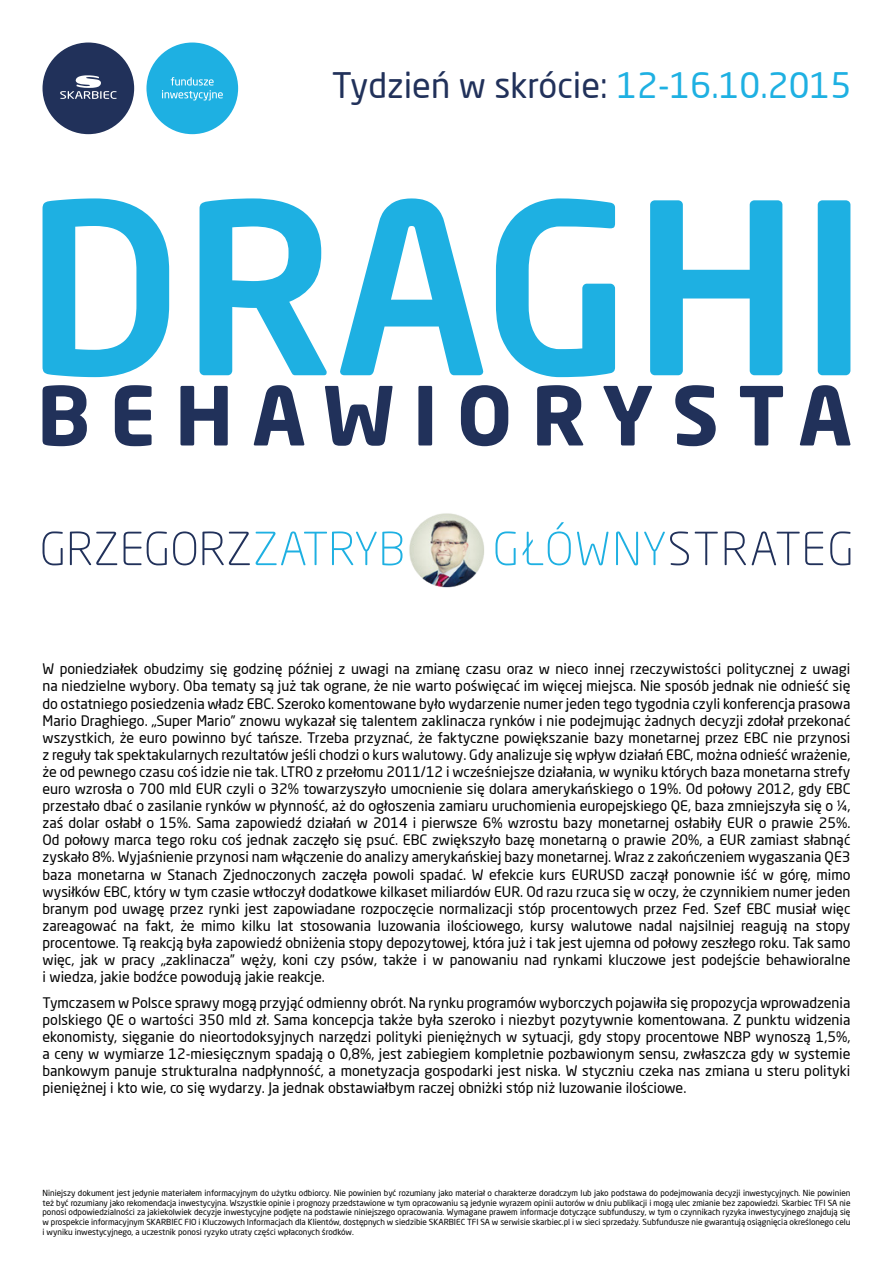
<style>
.page{position:relative;width:893px;height:1263px;background:#fff}
.page>*{position:absolute;margin:0;border:0;box-sizing:border-box;transform-origin:0 0}
.t1{font:34.5px "Neo Sans Pro";color:#21315a}
.t2{font:14.25px/17.1px "Neo Sans Pro";color:#000;text-align:justify}
.t3{font:8.25px/9.9px "Neo Sans Pro";color:#000;text-align:justify}
.s1{color:#1eb0e2}
</style>
<div class="page">
<div style="left:43px;top:43px;width:91px;height:91px;background:#21315a;border-radius:50%"></div>
<div style="left:146px;top:43px;width:92px;height:91px;background:#1eb0e2;border-radius:50%"></div>
<svg style="left:60px;top:75px;width:57px;height:24px"></svg>
<svg style="left:162px;top:77px;width:61px;height:23px"></svg>
<svg style="left:43px;top:531px;width:20px;height:34px"></svg>
<svg style="left:70px;top:531px;width:47px;height:34px"></svg>
<svg style="left:124px;top:532px;width:17px;height:33px"></svg>
<svg style="left:147px;top:531px;width:20px;height:34px"></svg>
<svg style="left:173px;top:531px;width:23px;height:34px"></svg>
<svg style="left:202px;top:531px;width:48px;height:34px"></svg>
<svg style="left:256px;top:531px;width:146px;height:34px"></svg>
<svg style="left:495px;top:531px;width:21px;height:34px"></svg>
<svg style="left:523px;top:522px;width:48px;height:43px"></svg>
<svg style="left:577px;top:532px;width:31px;height:33px"></svg>
<svg style="left:616px;top:531px;width:22px;height:34px"></svg>
<svg style="left:644px;top:531px;width:45px;height:34px"></svg>
<svg style="left:695px;top:532px;width:23px;height:33px"></svg>
<svg style="left:725px;top:531px;width:21px;height:34px"></svg>
<svg style="left:752px;top:531px;width:71px;height:34px"></svg>
<svg style="left:830px;top:531px;width:20px;height:34px"></svg>
<img style="left:409px;top:513px;width:75px;height:74px">
<svg style="left:43px;top:385px;width:807px;height:61px"></svg>
<svg style="left:43px;top:198px;width:807px;height:179px"></svg>
<h1 class="t1" style="left:332px;top:64px;width:521px">Tydzień w skrócie: <span class="s1">12-16.10.2015</span></h1>
<p class="t2" style="left:43px;top:660px;width:809px">W poniedziałek obudzimy się godzinę później z uwagi na zmianę czasu oraz w nieco innej rzeczywistości politycznej z uwagi na niedzielne wybory. Oba tematy są już tak ograne, że nie warto poświęcać im więcej miejsca. Nie sposób jednak nie odnieść się do ostatniego posiedzenia władz EBC. Szeroko komentowane było wydarzenie numer jeden tego tygodnia czyli konferencja prasowa Mario Draghiego. „Super Mario” znowu wykazał się talentem zaklinacza rynków i nie podejmując żadnych decyzji zdołał przekonać wszystkich, że euro powinno być tańsze. Trzeba przyznać, że faktyczne powiększanie bazy monetarnej przez EBC nie przynosi z reguły tak spektakularnych rezultatów jeśli chodzi o kurs walutowy. Gdy analizuje się wpływ działań EBC, można odnieść wrażenie, że od pewnego czasu coś idzie nie tak. LTRO z przełomu 2011/12 i wcześniejsze działania, w wyniku których baza monetarna strefy euro wzrosła o 700 mld EUR czyli o 32% towarzyszyło umocnienie się dolara amerykańskiego o 19%. Od połowy 2012, gdy EBC przestało dbać o zasilanie rynków w płynność, aż do ogłoszenia zamiaru uruchomienia europejskiego QE, baza zmniejszyła się o ¼, zaś dolar osłabł o 15%. Sama zapowiedź działań w 2014 i pierwsze 6% wzrostu bazy monetarnej osłabiły EUR o prawie 25%.<br>Od połowy marca tego roku coś jednak zaczęło się psuć. EBC zwiększyło bazę monetarną o prawie 20%, a EUR zamiast słabnąć zyskało 8%. Wyjaśnienie przynosi nam włączenie do analizy amerykańskiej bazy monetarnej. Wraz z zakończeniem wygaszania QE3 baza monetarna w Stanach Zjednoczonych zaczęła powoli spadać. W efekcie kurs EURUSD zaczął ponownie iść w górę, mimo wysiłków EBC, który w tym czasie wtłoczył dodatkowe kilkaset miliardów EUR. Od razu rzuca się w oczy, że czynnikiem numer jeden branym pod uwagę przez rynki jest zapowiadane rozpoczęcie normalizacji stóp procentowych przez Fed. Szef EBC musiał więc zareagować na fakt, że mimo kilku lat stosowania luzowania ilościowego, kursy walutowe nadal najsilniej reagują na stopy procentowe. Tą reakcją była zapowiedź obniżenia stopy depozytowej, która już i tak jest ujemna od połowy zeszłego roku. Tak samo więc, jak w pracy „zaklinacza” węży, koni czy psów, także i w panowaniu nad rynkami kluczowe jest podejście behawioralne i wiedza, jakie bodźce powodują jakie reakcje.</p>
<p class="t2" style="left:43px;top:994px;width:809px">Tymczasem w Polsce sprawy mogą przyjąć odmienny obrót. Na rynku programów wyborczych pojawiła się propozycja wprowadzenia polskiego QE o wartości 350 mld zł. Sama koncepcja także była szeroko i niezbyt pozytywnie komentowana. Z punktu widzenia ekonomisty, sięganie do nieortodoksyjnych narzędzi polityki pieniężnych w sytuacji, gdy stopy procentowe NBP wynoszą 1,5%, a ceny w wymiarze 12-miesięcznym spadają o 0,8%, jest zabiegiem kompletnie pozbawionym sensu, zwłaszcza gdy w systemie bankowym panuje strukturalna nadpłynność, a monetyzacja gospodarki jest niska. W styczniu czeka nas zmiana u steru polityki pieniężnej i kto wie, co się wydarzy. Ja jednak obstawiałbym raczej obniżki stóp niż luzowanie ilościowe.</p>
<p class="t3" style="left:43px;top:1187px;width:809px">Niniejszy dokument jest jedynie materiałem informacyjnym do użytku odbiorcy. Nie powinien być rozumiany jako materiał o charakterze doradczym lub jako podstawa do podejmowania decyzji inwestycyjnych. Nie powinien też być rozumiany jako rekomendacja inwestycyjna. Wszystkie opinie i prognozy przedstawione w tym opracowaniu są jedynie wyrazem opinii autorów w dniu publikacji i mogą ulec zmianie bez zapowiedzi. Skarbiec TFI SA nie ponosi odpowiedzialności za jakiekolwiek decyzje inwestycyjne podjęte na podstawie niniejszego opracowania. Wymagane prawem informacje dotyczące subfunduszy, w tym o czynnikach ryzyka inwestycyjnego znajdują się w prospekcie informacyjnym SKARBIEC FIO i Kluczowych Informacjach dla Klientów, dostępnych w siedzibie SKARBIEC TFI SA w serwisie skarbiec.pl i w sieci sprzedaży. Subfundusze nie gwarantują osiągnięcia określonego celu i wyniku inwestycyjnego, a uczestnik ponosi ryzyko utraty części wpłaconych środków.</p>
</div>
